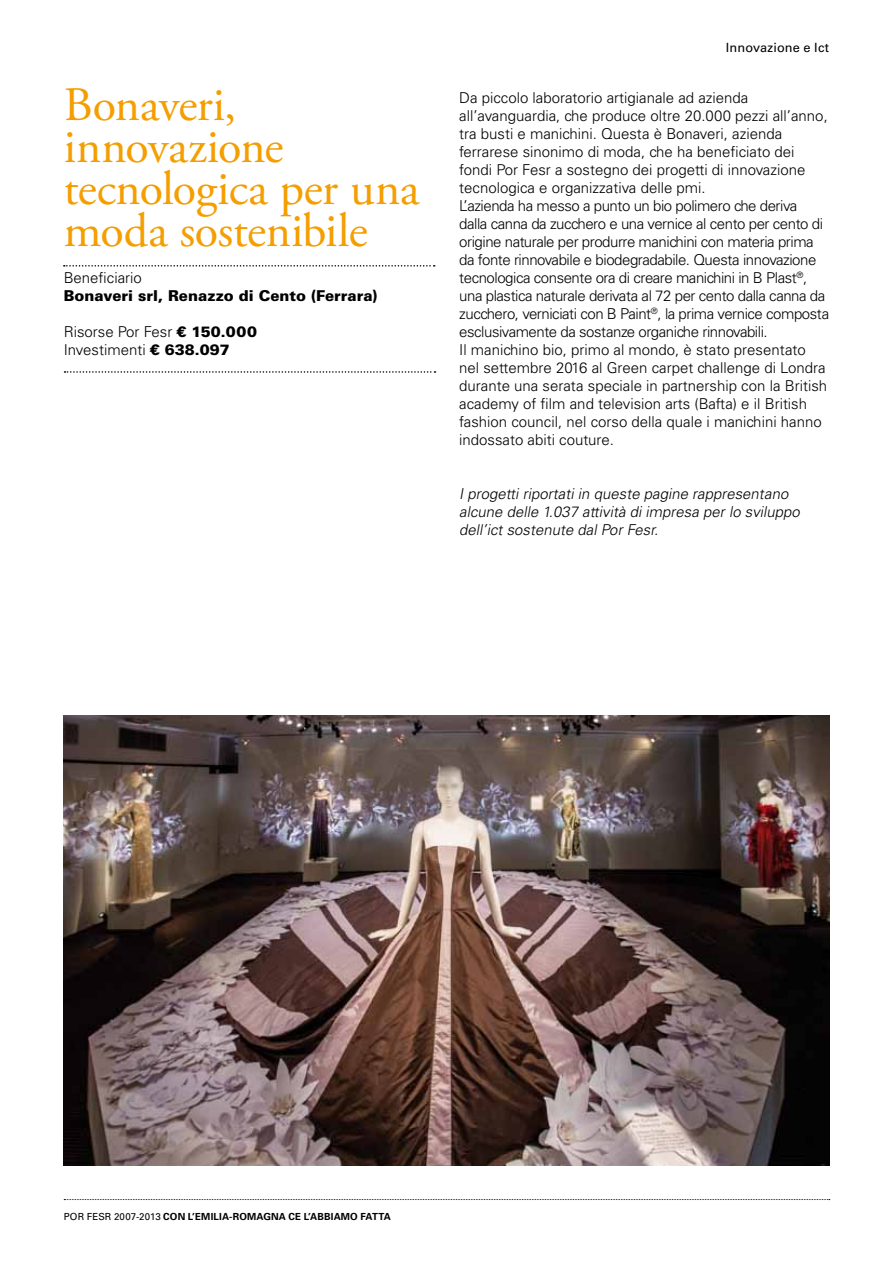
<style>
.page{position:relative;width:893px;height:1263px;background:#fff}
.page>*{position:absolute;margin:0;border:0;box-sizing:border-box;transform-origin:0 0}
.t1{font:48px/42px "Adobe Garamond Pro";letter-spacing:-.01em;color:#f49e00}
.t2{font:300 15px/18px "Univers";color:#000}
.t3{font:italic 300 15px/18px "Univers";color:#000}
.t4{font:900 15px "Univers";color:#000}
.t5{font:12.75px "Univers";letter-spacing:.01em;color:#000}
.t6{font:700 9.75px "Univers";letter-spacing:.015em;color:#000}
.s1{font-weight:900}
.s2{font-weight:400}
</style>
<div class="page">
<img style="left:64px;top:715px;width:765px;height:450px">
<svg style="left:64px;top:265px;width:371px;height:2px"></svg>
<svg style="left:65px;top:371px;width:370px;height:2px"></svg>
<svg style="left:64px;top:1199px;width:766px;height:1px"></svg>
<p class="t5" style="left:726px;top:40px;width:105px">Innovazione e Ict</p>
<h1 class="t1" style="left:64px;top:85px;width:357px">Bonaveri, innovazione tecnologica per una moda sostenibile</h1>
<p class="t2" style="left:459px;top:88px;width:371px">Da piccolo laboratorio artigianale ad azienda all’avanguardia, che produce oltre 20.000 pezzi all’anno, tra busti e manichini. Questa è Bonaveri, azienda ferrarese sinonimo di moda, che ha beneficiato dei fondi Por Fesr a sostegno dei progetti di innovazione tecnologica e organizzativa delle pmi.<br>L’azienda ha messo a punto un bio polimero che deriva dalla canna da zucchero e una vernice al cento per cento di origine naturale per produrre manichini con materia prima da fonte rinnovabile e biodegradabile. Questa innovazione tecnologica consente ora di creare manichini in B Plast<sup>®</sup>, una plastica naturale derivata al 72 per cento dalla canna da zucchero, verniciati con B Paint<sup>®</sup>, la prima vernice composta esclusivamente da sostanze organiche rinnovabili.<br>Il manichino bio, primo al mondo, è stato presentato nel settembre 2016 al Green carpet challenge di Londra durante una serata speciale in partnership con la British academy of film and television arts (Bafta) e il British fashion council, nel corso della quale i manichini hanno indossato abiti couture.</p>
<p class="t2" style="left:64px;top:268px;width:80px">Beneficiario</p>
<p class="t4" style="left:64px;top:286px;width:315px">Bonaveri srl, Renazzo di Cento (Ferrara)</p>
<p class="t2" style="left:64px;top:322px;width:195px">Risorse Por Fesr <span class="s1">€ 150.000<br></span>Investimenti <span class="s1">€ 638.097</span></p>
<p class="t3" style="left:459px;top:484px;width:345px">I progetti riportati in queste pagine rappresentano alcune delle 1.037 attività di impresa per lo sviluppo dell’ict sostenute dal Por Fesr.</p>
<p class="t6" style="left:64px;top:1210px;width:329px"><span class="s2">POR FESR 2007-2013</span> CON L’EMILIA-ROMAGNA CE L’ABBIAMO FATTA</p>
</div>
